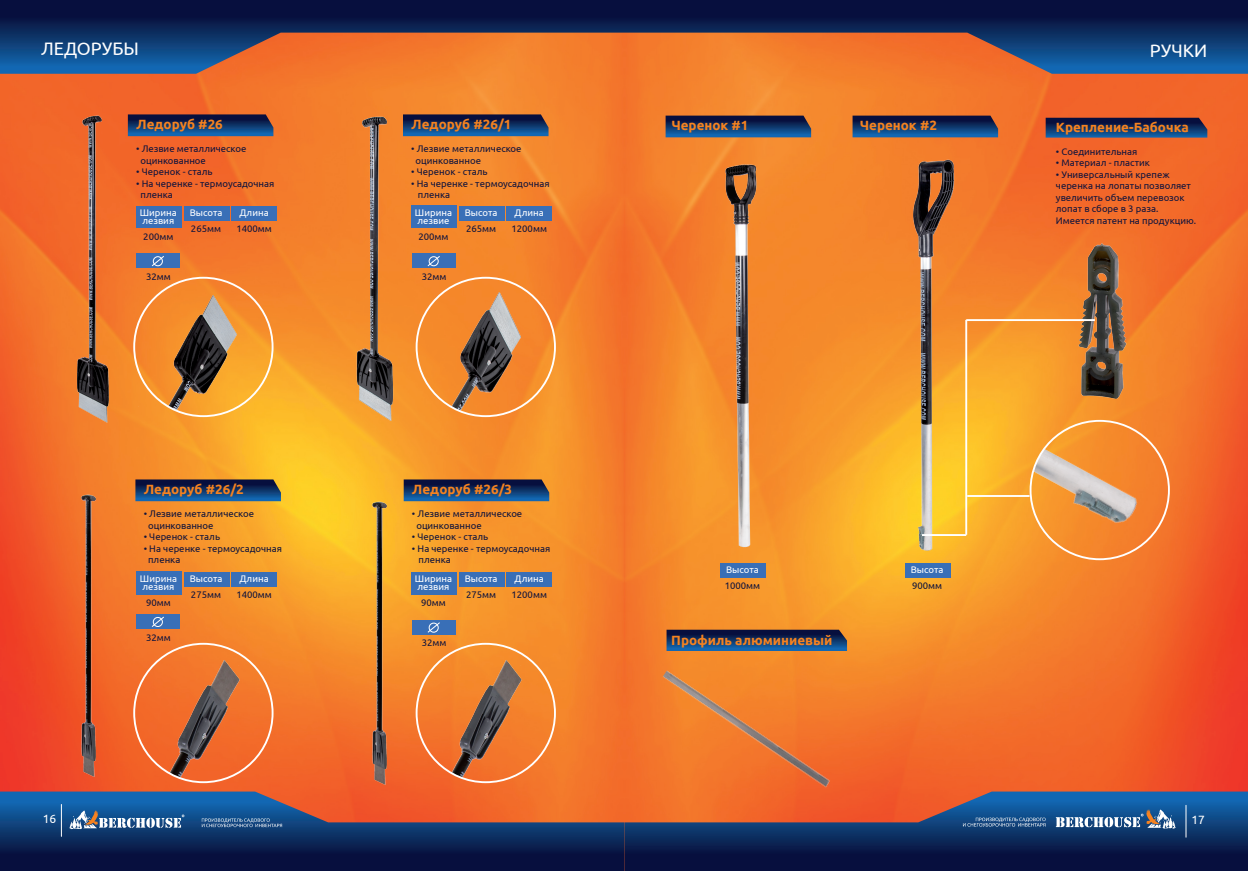
<style>
.page{position:relative;width:1248px;height:871px;background:#fff}
.page>*{position:absolute;margin:0;border:0;box-sizing:border-box;transform-origin:0 0}
.Заголовок_раздела{font:18px "Ubuntu";color:#fff}
.Цифра_табдицы{font:700 13.4px "Ubuntu";color:#f58220}
.t1{font:12px "Ubuntu";color:#fff}
.Цифра_табдицы-2{font:9.6px/11.5px "Ubuntu";color:#10143d}
.Цифра_табдицы-3{font:9.6px "Ubuntu";color:#fff}
</style>
<div class="page">
<img style="left:0;top:74px;width:1247px;height:717px">
<svg style="left:624px;top:791px;width:623px;height:79px;background:#303458"></svg>
<hr style="left:1185px;top:805px;width:1px;height:31px;background:#fff">
<svg style="left:1055px;top:809px;width:120px;height:18px"></svg>
<svg style="left:962px;top:817px;width:83px;height:9px"></svg>
<svg style="left:0;top:791px;width:624px;height:79px;background:#3b3857"></svg>
<hr style="left:61px;top:804px;width:1px;height:32px;background:#fff">
<svg style="left:69px;top:810px;width:115px;height:18px"></svg>
<svg style="left:202px;top:818px;width:80px;height:8px"></svg>
<img style="left:18px;top:485px;width:139px;height:307px">
<img style="left:309px;top:493px;width:139px;height:306px">
<img style="left:19px;top:106px;width:173px;height:323px">
<svg style="left:624px;top:0;width:623px;height:74px;background:#5b434b"></svg>
<img style="left:661px;top:156px;width:172px;height:394px">
<img style="left:833px;top:153px;width:173px;height:407px">
<svg style="left:665px;top:116px;width:146px;height:21px;background:#11386d"></svg>
<svg style="left:666px;top:629px;width:181px;height:21px;background:#173969"></svg>
<svg style="left:852px;top:116px;width:146px;height:21px;background:#11376d"></svg>
<svg style="left:0;top:0;width:624px;height:74px;background:#5b434b"></svg>
<img style="left:291px;top:108px;width:173px;height:323px">
<svg style="left:128px;top:114px;width:145px;height:22px;background:#14386c"></svg>
<svg style="left:403px;top:114px;width:145px;height:22px;background:#14396c"></svg>
<svg style="left:135px;top:479px;width:146px;height:22px;background:#163b6b"></svg>
<svg style="left:403px;top:479px;width:146px;height:22px;background:#163a6b"></svg>
<img style="left:136px;top:278px;width:130px;height:138px">
<img style="left:136px;top:643px;width:130px;height:139px">
<img style="left:418px;top:278px;width:130px;height:138px">
<img style="left:418px;top:643px;width:130px;height:139px">
<img style="left:1030px;top:420px;width:138px;height:139px">
<img style="left:649px;top:658px;width:195px;height:153px">
<img style="left:1049px;top:229px;width:124px;height:197px">
<svg style="left:1045px;top:118px;width:162px;height:19px;background:#103165"></svg>
<hr style="left:921px;top:534px;width:45px;height:2px;background:#fff">
<hr style="left:966px;top:319px;width:128px;height:2px;background:#fff">
<hr style="left:967px;top:495px;width:62px;height:2px;background:#fff">
<hr style="left:965px;top:320px;width:2px;height:214px;background:#fff">
<div style="left:136px;top:206px;width:46px;height:21px;background:#396fb7"></div>
<div style="left:136px;top:571px;width:46px;height:23px;background:#396fb7"></div>
<div style="left:411px;top:206px;width:46px;height:22px;background:#396fb7"></div>
<div style="left:411px;top:571px;width:46px;height:23px;background:#396fb7"></div>
<div style="left:184px;top:206px;width:45px;height:14px;background:#396fb7"></div>
<div style="left:184px;top:571px;width:45px;height:15px;background:#396fb7"></div>
<div style="left:459px;top:206px;width:45px;height:14px;background:#396fb7"></div>
<div style="left:459px;top:571px;width:45px;height:15px;background:#396fb7"></div>
<div style="left:231px;top:206px;width:45px;height:14px;background:#396fb7"></div>
<div style="left:231px;top:571px;width:45px;height:15px;background:#396fb7"></div>
<div style="left:506px;top:206px;width:45px;height:14px;background:#396fb7"></div>
<div style="left:506px;top:571px;width:45px;height:15px;background:#396fb7"></div>
<div style="left:720px;top:563px;width:45px;height:14px;background:#396fb7"></div>
<div style="left:904px;top:563px;width:46px;height:14px;background:#396fb7"></div>
<div style="left:136px;top:253px;width:44px;height:15px;background:#396fb7"></div>
<div style="left:136px;top:614px;width:44px;height:14px;background:#396fb7"></div>
<div style="left:412px;top:253px;width:43px;height:15px;background:#396fb7"></div>
<div style="left:412px;top:619px;width:43px;height:15px;background:#396fb7"></div>
<svg style="left:151px;top:256px;width:13px;height:11px"></svg>
<svg style="left:151px;top:616px;width:13px;height:11px"></svg>
<svg style="left:427px;top:256px;width:13px;height:11px"></svg>
<svg style="left:427px;top:622px;width:13px;height:11px"></svg>
<p class="Заголовок_раздела" style="left:41px;top:38px;width:99px">ЛЕДОРУБЫ</p>
<p class="Заголовок_раздела" style="left:1149px;top:40px;width:59px">РУЧКИ</p>
<p class="Цифра_табдицы" style="left:136px;top:116px;width:88px">Ледоруб #26</p>
<p class="Цифра_табдицы-2" style="left:136px;top:143px;width:112px">• Лезвие металлическое</p>
<p class="Цифра_табдицы-2" style="left:140px;top:154px;width:67px">оцинкованное</p>
<p class="Цифра_табдицы-2" style="left:136px;top:166px;width:78px">• Черенок - сталь</p>
<p class="Цифра_табдицы-2" style="left:136px;top:177px;width:140px">• На черенке - термоусадочная</p>
<p class="Цифра_табдицы-2" style="left:140px;top:188px;width:34px">пленка</p>
<p class="Цифра_табдицы-3" style="left:140px;top:207px;width:38px">Ширина</p>
<p class="Цифра_табдицы-3" style="left:142px;top:215px;width:33px">лезвия</p>
<p class="Цифра_табдицы-2" style="left:143px;top:230px;width:32px">200мм</p>
<p class="Цифра_табдицы-3" style="left:190px;top:207px;width:34px">Высота</p>
<p class="Цифра_табдицы-2" style="left:191px;top:222px;width:32px">265мм</p>
<p class="Цифра_табдицы-3" style="left:239px;top:207px;width:31px">Длина</p>
<p class="Цифра_табдицы-2" style="left:236px;top:222px;width:37px">1400мм</p>
<p class="Цифра_табдицы" style="left:411px;top:116px;width:102px">Ледоруб #26/1</p>
<p class="Цифра_табдицы-2" style="left:411px;top:143px;width:112px">• Лезвие металлическое</p>
<p class="Цифра_табдицы-2" style="left:415px;top:154px;width:67px">оцинкованное</p>
<p class="Цифра_табдицы-2" style="left:411px;top:166px;width:78px">• Черенок - сталь</p>
<p class="Цифра_табдицы-2" style="left:411px;top:177px;width:140px">• На черенке - термоусадочная</p>
<p class="Цифра_табдицы-2" style="left:418px;top:188px;width:34px">пленка</p>
<p class="Цифра_табдицы-3" style="left:415px;top:207px;width:38px">Ширина</p>
<p class="Цифра_табдицы-3" style="left:417px;top:215px;width:33px">лезвие</p>
<p class="Цифра_табдицы-2" style="left:418px;top:230px;width:32px">200мм</p>
<p class="Цифра_табдицы-3" style="left:465px;top:207px;width:34px">Высота</p>
<p class="Цифра_табдицы-2" style="left:466px;top:222px;width:32px">265мм</p>
<p class="Цифра_табдицы-3" style="left:514px;top:207px;width:31px">Длина</p>
<p class="Цифра_табдицы-2" style="left:511px;top:222px;width:37px">1200мм</p>
<p class="Цифра_табдицы" style="left:671px;top:117px;width:78px">Черенок #1</p>
<p class="Цифра_табдицы" style="left:860px;top:117px;width:78px">Черенок #2</p>
<p class="Цифра_табдицы" style="left:1055px;top:119px;width:134px">Крепление-Бабочка</p>
<p class="Цифра_табдицы-2" style="left:1055px;top:145px;width:83px">• Соединительная</p>
<p class="Цифра_табдицы-2" style="left:1055px;top:157px;width:96px">• Материал - пластик</p>
<p class="Цифра_табдицы-2" style="left:1055px;top:168px;width:115px">• Универсальный крепеж</p>
<p class="Цифра_табдицы-2" style="left:1055px;top:180px;width:137px">черенка на лопаты позволяет увеличить объем перевозок лопат в сборе в 3 раза.</p>
<p class="Цифра_табдицы-2" style="left:1055px;top:214px;width:142px">Имеется патент на продукцию.</p>
<p class="Цифра_табдицы-2" style="left:146px;top:270px;width:26px">32мм</p>
<p class="Цифра_табдицы-2" style="left:422px;top:270px;width:26px">32мм</p>
<p class="Цифра_табдицы" style="left:144px;top:481px;width:102px">Ледоруб #26/2</p>
<p class="Цифра_табдицы-2" style="left:144px;top:507px;width:112px">• Лезвие металлическое</p>
<p class="Цифра_табдицы-2" style="left:148px;top:519px;width:67px">оцинкованное</p>
<p class="Цифра_табдицы-2" style="left:144px;top:530px;width:78px">• Черенок - сталь</p>
<p class="Цифра_табдицы-2" style="left:144px;top:542px;width:140px">• На черенке - термоусадочная</p>
<p class="Цифра_табдицы-2" style="left:148px;top:553px;width:34px">пленка</p>
<p class="Цифра_табдицы" style="left:412px;top:481px;width:102px">Ледоруб #26/3</p>
<p class="Цифра_табдицы-2" style="left:412px;top:507px;width:112px">• Лезвие металлическое</p>
<p class="Цифра_табдицы-2" style="left:416px;top:519px;width:67px">оцинкованное</p>
<p class="Цифра_табдицы-2" style="left:412px;top:530px;width:78px">• Черенок - сталь</p>
<p class="Цифра_табдицы-2" style="left:412px;top:542px;width:140px">• На черенке - термоусадочная</p>
<p class="Цифра_табдицы-2" style="left:418px;top:553px;width:34px">пленка</p>
<p class="Цифра_табдицы-3" style="left:140px;top:572px;width:38px">Ширина</p>
<p class="Цифра_табдицы-3" style="left:143px;top:580px;width:33px">лезвия</p>
<p class="Цифра_табдицы-2" style="left:146px;top:596px;width:26px">90мм</p>
<p class="Цифра_табдицы-3" style="left:190px;top:572px;width:34px">Высота</p>
<p class="Цифра_табдицы-2" style="left:191px;top:588px;width:32px">275мм</p>
<p class="Цифра_табдицы-3" style="left:239px;top:572px;width:31px">Длина</p>
<p class="Цифра_табдицы-2" style="left:236px;top:588px;width:37px">1400мм</p>
<p class="Цифра_табдицы-3" style="left:415px;top:572px;width:38px">Ширина</p>
<p class="Цифра_табдицы-3" style="left:417px;top:580px;width:33px">лезвия</p>
<p class="Цифра_табдицы-2" style="left:421px;top:596px;width:26px">90мм</p>
<p class="Цифра_табдицы-3" style="left:465px;top:572px;width:34px">Высота</p>
<p class="Цифра_табдицы-2" style="left:466px;top:588px;width:32px">275мм</p>
<p class="Цифра_табдицы-3" style="left:514px;top:572px;width:31px">Длина</p>
<p class="Цифра_табдицы-2" style="left:511px;top:588px;width:37px">1200мм</p>
<p class="Цифра_табдицы-3" style="left:726px;top:564px;width:34px">Высота</p>
<p class="Цифра_табдицы-2" style="left:724px;top:579px;width:37px">1000мм</p>
<p class="Цифра_табдицы-3" style="left:910px;top:564px;width:34px">Высота</p>
<p class="Цифра_табдицы-2" style="left:912px;top:579px;width:32px">900мм</p>
<p class="Цифра_табдицы-2" style="left:146px;top:630px;width:26px">32мм</p>
<p class="Цифра_табдицы-2" style="left:422px;top:636px;width:26px">32мм</p>
<p class="Цифра_табдицы" style="left:671px;top:631px;width:163px">Профиль алюминиевый</p>
<p class="t1" style="left:43px;top:811px;width:15px">16</p>
<p class="t1" style="left:1191px;top:812px;width:15px">17</p>
</div>
